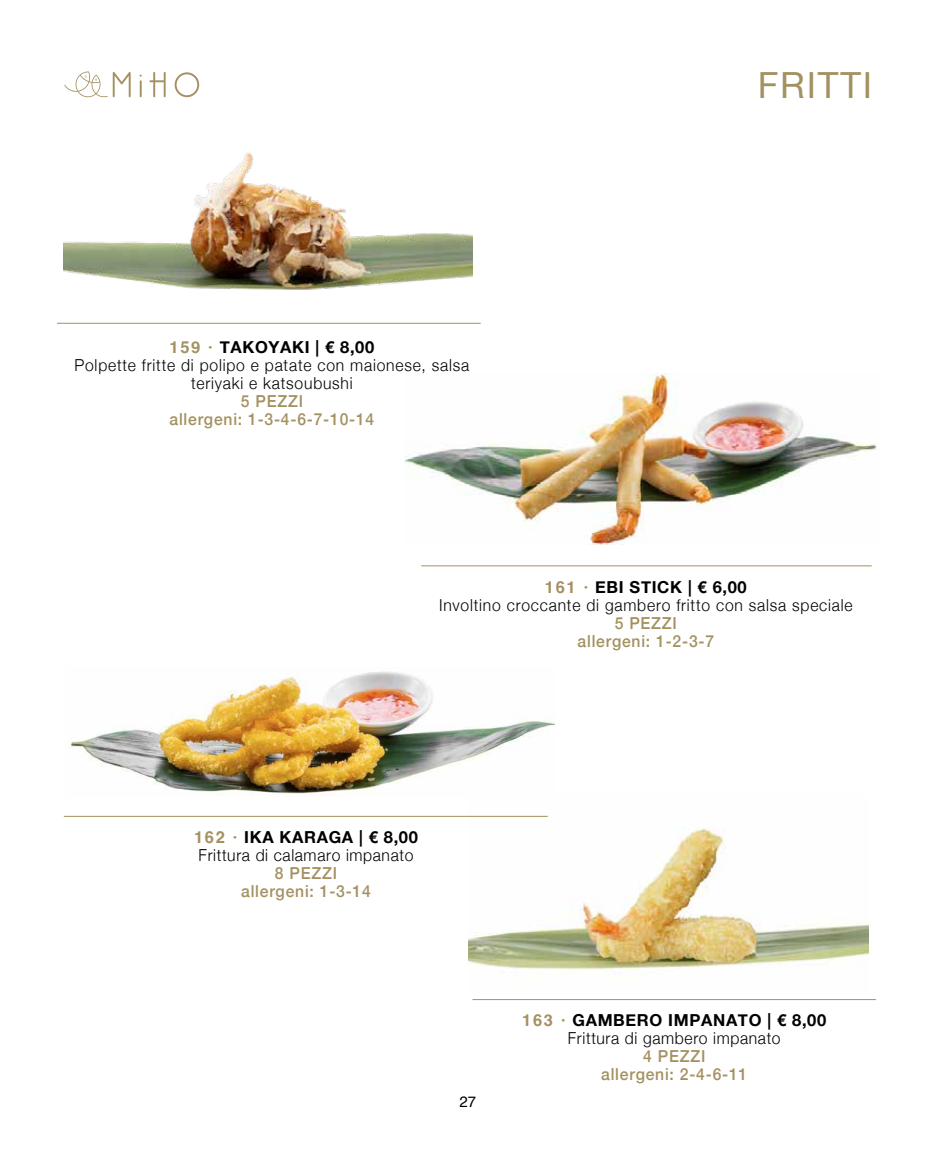
<style>
.page{position:relative;width:936px;height:1149px;background:#fff}
.page>*{position:absolute;margin:0;border:0;box-sizing:border-box;transform-origin:0 0}
.t1{font:36px "Helvetica Neue";letter-spacing:.05em;color:#a39161}
.t2{font:300 16.5px/18px "Helvetica Neue";letter-spacing:.05em;color:#000;text-align:center;scale:.95 1}
.t3{font:500 16.5px/18px "Helvetica Neue";letter-spacing:.05em;color:#a39161;text-align:center;scale:.95 1}
.t4{font:15px "Helvetica";color:#000}
.s1{font-family:"Helvetica";font-weight:700;color:#a39161}
.s2{font-weight:700}
</style>
<div class="page">
<svg style="left:149px;top:72px;width:17px;height:25px"></svg>
<svg style="left:175px;top:72px;width:24px;height:25px"></svg>
<svg style="left:140px;top:75px;width:2px;height:22px"></svg>
<svg style="left:64px;top:71px;width:67px;height:27px"></svg>
<img style="left:468px;top:815px;width:400px;height:155px">
<img style="left:404px;top:374px;width:474px;height:170px">
<img style="left:63px;top:152px;width:409px;height:138px">
<hr style="left:421px;top:565px;width:450px;height:1px;background:#a39161">
<hr style="left:64px;top:815px;width:483px;height:1px;background:#a39161">
<hr style="left:472px;top:998px;width:403px;height:1px;background:#a39161">
<img style="left:70px;top:671px;width:484px;height:125px">
<hr style="left:57px;top:323px;width:423px;height:1px;background:#a39161">
<p class="t2" style="left:74px;top:337px;width:417px"><span class="s1">159 ·</span> <span class="s2">TAKOYAKI | € 8,00<br></span>Polpette fritte di polipo e patate con maionese, salsa teriyaki e katsoubushi</p>
<p class="t3" style="left:169px;top:391px;width:217px">5 PEZZI<br>allergeni: 1-3-4-6-7-10-14</p>
<h1 class="t1" style="left:757px;top:59px;width:116px">FRITTI</h1>
<p class="t2" style="left:439px;top:576px;width:437px"><span class="s1">161 ·</span> <span class="s2">EBI STICK | € 6,00<br></span>Involtino croccante di gambero fritto con salsa speciale</p>
<p class="t3" style="left:577px;top:612px;width:145px">5 PEZZI allergeni: 1-2-3-7</p>
<p class="t2" style="left:194px;top:826px;width:237px;text-align:left"><span class="s1">162 ·</span> <span class="s2">IKA KARAGA | € 8,00<br></span>Frittura di calamaro impanato</p>
<p class="t3" style="left:241px;top:862px;width:138px">8 PEZZI allergeni: 1-3-14</p>
<p class="t4" style="left:459px;top:1089px;width:18px">27</p>
<p class="t2" style="left:522px;top:1009px;width:321px"><span class="s1">163 ·</span> <span class="s2">GAMBERO IMPANATO | € 8,00<br></span>Frittura di gambero impanato</p>
<p class="t3" style="left:601px;top:1045px;width:155px">4 PEZZI<br>allergeni: 2-4-6-11</p>
</div>
